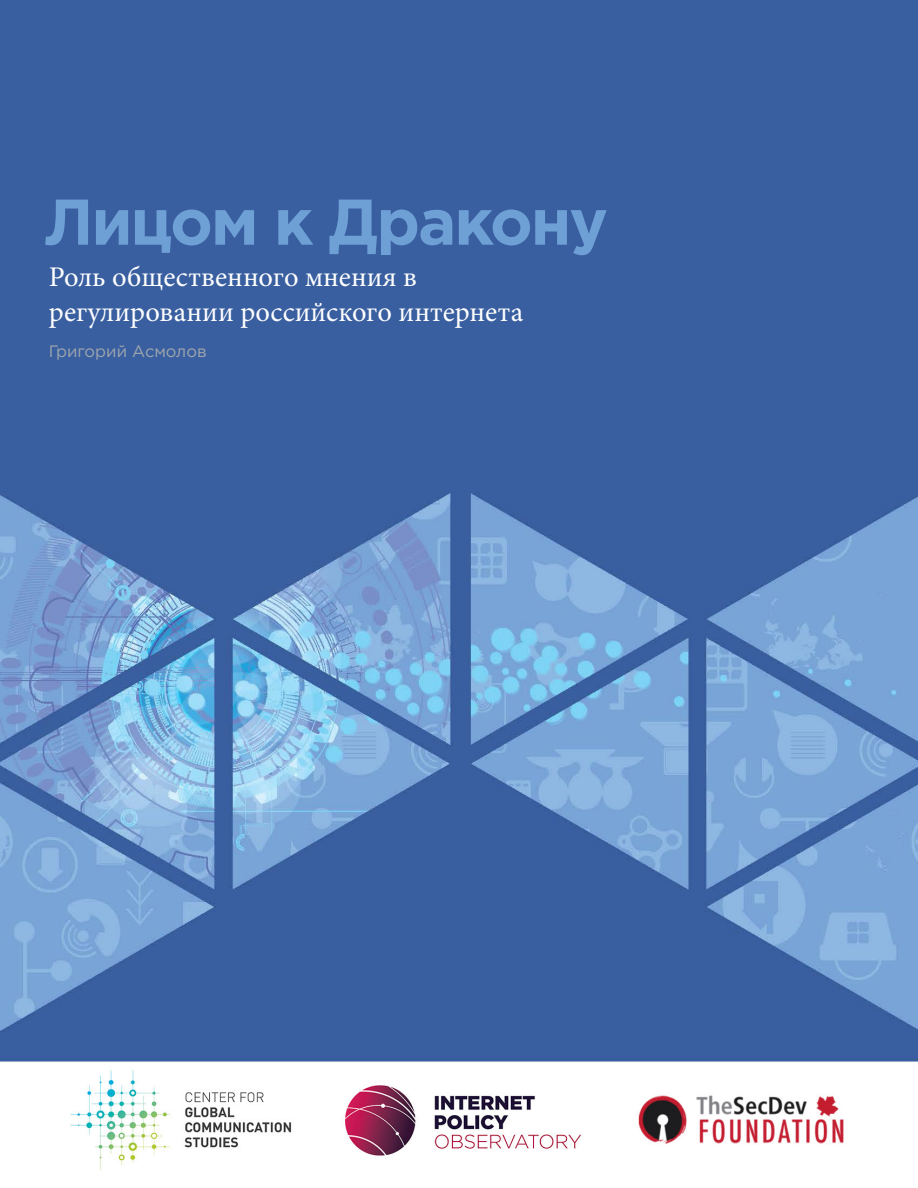
<style>
.page{position:relative;width:918px;height:1188px;background:#fff}
.page>*{position:absolute;margin:0;border:0;box-sizing:border-box;transform-origin:0 0}
.Title_Cover{font:700 64.5px "Gotham Pro";letter-spacing:-.03em;color:#6ea0d5}
.Subtitle_Cover{font:28.5px/34.2px "Minion Pro";color:#fff}
.Name_Cover{font:16.5px "Gotham Pro";color:#9fa6ad}
</style>
<div class="page">
<img style="left:0;top:0;width:918px;height:1170px">
<p class="Title_Cover" style="left:44px;top:185px;width:565px">Лицом к Дракону</p>
<p class="Subtitle_Cover" style="left:49px;top:260px;width:476px">Роль общественного мнения в регулировании российского интернета</p>
<p class="Name_Cover" style="left:49px;top:342px;width:159px">Григорий Асмолов</p>
</div>
